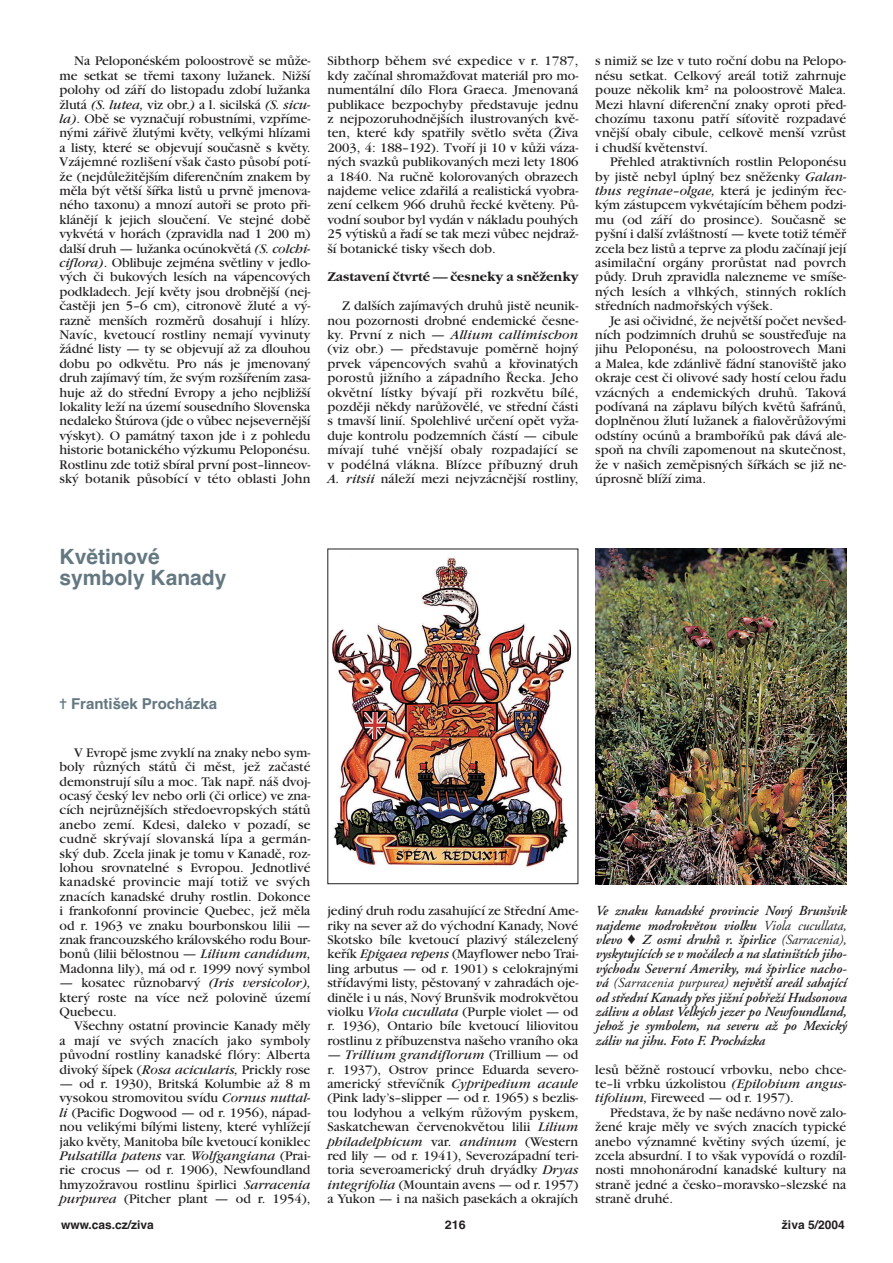
<style>
.page{position:relative;width:893px;height:1263px;background:#fff}
.page>*{position:absolute;margin:0;border:0;box-sizing:border-box;transform-origin:0 0}
.t1{font:700 21px/21px "Helvetica CE";color:#647882}
.t2{font:700 15px "Helvetica CE";color:#647882}
.t3{font:13.8px/14.4px "Garamond CE";color:#231f20;text-align:justify}
.t4{font:italic 600 13.8px/14.4px "Adobe Garamond CE";letter-spacing:-.005em;color:#231f20;text-align:justify}
.t5{font:700 13.8px "Garamond CE";color:#231f20}
.t6{font:700 12px "Helvetica CE";color:#231f20}
.t7{font:700 12px "Helvetica CE";color:#231f20;scale:1.04 1}
.s1{font-style:italic}
.s2{font-weight:400}
</style>
<div class="page">
<img style="left:332px;top:557px;width:240px;height:310px">
<img style="left:595px;top:548px;width:251px;height:336px">
<p class="t3" style="left:60px;top:55px;width:253px;text-indent:15px">Na Peloponéském poloostrově se může&shy;me setkat se třemi taxony lužanek. Nižší polohy od září do listopadu zdobí lužanka žlutá <span class="s1">(S. lutea,</span> viz obr.<span class="s1">)</span> a l. sicilská <span class="s1">(S. sicu&shy;la)</span>. Obě se vyznačují robustními, vzpříme&shy;nými zářivě žlutými květy, velkými hlízami a listy, které se objevují současně s květy.<br>Vzájemné rozlišení však často působí potí&shy;že (nejdůležitějším diferenčním znakem by měla být větší šířka listů u prvně jmenova&shy;ného taxonu) a mnozí autoři se proto při&shy;klánějí k jejich sloučení. Ve stejné době vykvétá v horách (zpravidla nad 1 200 m) další druh — lužanka ocúnokvětá <span class="s1">(S. colchi&shy;ciflora)</span>. Oblibuje zejména světliny v jedlo&shy;vých či bukových lesích na vápencových podkladech. Její květy jsou drobnější (nej&shy;častěji jen 5–6 cm), citronově žluté a vý&shy;razně menších rozměrů dosahují i hlízy.<br>Navíc, kvetoucí rostliny nemají vyvinuty žádné listy — ty se objevují až za dlouhou dobu po odkvětu. Pro nás je jmenovaný druh zajímavý tím, že svým rozšířením zasa&shy;huje až do střední Evropy a jeho nejbližší lokality leží na území sousedního Slovenska nedaleko Štúrova (jde o vůbec nejsevernější výskyt). O památný taxon jde i z pohledu historie botanického výzkumu Peloponésu.<br>Rostlinu zde totiž sbíral první post–linneov&shy;ský botanik působící v této oblasti John</p>
<p class="t3" style="left:327px;top:55px;width:252px">Sibthorp během své expedice v r. 1787, kdy začínal shromažďovat materiál pro mo&shy;numentální dílo Flora Graeca. Jmenovaná publikace bezpochyby představuje jednu z nejpozoruhodnějších ilustrovaných kvě&shy;ten, které kdy spatřily světlo světa (Živa 2003, 4: 188–192). Tvoří ji 10 v kůži váza&shy;ných svazků publikovaných mezi lety 1806 a 1840. Na ručně kolorovaných obrazech najdeme velice zdařilá a realistická vyobra&shy;zení celkem 966 druhů řecké květeny. Pů&shy;vodní soubor byl vydán v nákladu pouhých 25 výtisků a řadí se tak mezi vůbec nejdraž&shy;ší botanické tisky všech dob.</p>
<p class="t5" style="left:327px;top:272px;width:252px">Zastavení čtvrté — česneky a sněženky</p>
<p class="t3" style="left:327px;top:300px;width:252px;text-indent:15px">Z dalších zajímavých druhů jistě neunik&shy;nou pozornosti drobné endemické česne&shy;ky. První z nich — <span class="s1">Allium callimischon </span>(viz obr.) — představuje poměrně hojný prvek vápencových svahů a křovinatých porostů jižního a západního Řecka. Jeho okvětní lístky bývají při rozkvětu bílé, později někdy narůžovělé, ve střední části s tmavší linií. Spolehlivé určení opět vyža&shy;duje kontrolu podzemních částí — cibule mívají tuhé vnější obaly rozpadající se v podélná vlákna. Blízce příbuzný druh <span class="s1">A. ritsii</span> náleží mezi nejvzácnější rostliny,</p>
<p class="t3" style="left:595px;top:55px;width:252px">s nimiž se lze v tuto roční dobu na Pelopo&shy;nésu setkat. Celkový areál totiž zahrnuje pouze několik km<sup>2</sup> na poloostrově Malea.<br>Mezi hlavní diferenční znaky oproti před&shy;chozímu taxonu patří síťovitě rozpadavé vnější obaly cibule, celkově menší vzrůst i chudší květenství.</p>
<p class="t3" style="left:595px;top:156px;width:253px;text-indent:15px">Přehled atraktivních rostlin Peloponésu by jistě nebyl úplný bez sněženky <span class="s1">Galan&shy;thus reginae–olgae,</span> která je jediným řec&shy;kým zástupcem vykvétajícím během podzi&shy;mu (od září do prosince). Současně se pyšní i další zvláštností — kvete totiž téměř zcela bez listů a teprve za plodu začínají její asimilační orgány prorůstat nad povrch půdy. Druh zpravidla nalezneme ve smíše&shy;ných lesích a vlhkých, stinných roklích středních nadmořských výšek.</p>
<p class="t3" style="left:595px;top:314px;width:252px;text-indent:15px">Je asi očividné, že největší počet nevšed&shy;ních podzimních druhů se soustřeďuje na jihu Peloponésu, na poloostrovech Mani a Malea, kde zdánlivě fádní stanoviště jako okraje cest či olivové sady hostí celou řadu vzácných a endemických druhů. Taková podívaná na záplavu bílých květů šafránů, doplněnou žlutí lužanek a fialověrůžovými odstíny ocúnů a bramboříků pak dává ale&shy;spoň na chvíli zapomenout na skutečnost, že v našich zeměpisných šířkách se již ne&shy;úprosně blíží zima.</p>
<h1 class="t1" style="left:60px;top:546px;width:168px">Květinové symboly Kanady</h1>
<p class="t2" style="left:60px;top:695px;width:159px">✝ František Procházka</p>
<p class="t3" style="left:60px;top:746px;width:252px;text-indent:15px">V Evropě jsme zvyklí na znaky nebo sym&shy;boly různých států či měst, jež začasté demonstrují sílu a moc. Tak např. náš dvoj&shy;ocasý český lev nebo orli (či orlice) ve zna&shy;cích nejrůznějších středoevropských států anebo zemí. Kdesi, daleko v pozadí, se cudně skrývají slovanská lípa a germán&shy;ský dub. Zcela jinak je tomu v Kanadě, roz&shy;lohou srovnatelné s Evropou. Jednotlivé kanadské provincie mají totiž ve svých znacích kanadské druhy rostlin. Dokonce i frankofonní provincie Quebec, jež měla od r. 1963 ve znaku bourbonskou lilii — znak francouzského královského rodu Bour&shy;bonů (lilii bělostnou — <span class="s1">Lilium candidum, </span>Madonna lily), má od r. 1999 nový symbol</p>
<p class="t3" style="left:60px;top:977px;width:252px">— kosatec různobarvý <span class="s1">(Iris versicolor), </span>který roste na více než polovině území Quebecu.</p>
<p class="t3" style="left:60px;top:1020px;width:252px;text-indent:15px">Všechny ostatní provincie Kanady měly a mají ve svých znacích jako symboly původní rostliny kanadské flóry: Alberta divoký šípek (<span class="s1">Rosa acicularis,</span> Prickly rose</p>
<p class="t3" style="left:60px;top:1078px;width:253px">— od r. 1930), Britská Kolumbie až 8 m vysokou stromovitou svídu <span class="s1">Cornus nuttal&shy;li</span> (Pacific Dogwood — od r. 1956), nápad&shy;nou velikými bílými listeny, které vyhlížejí jako květy, Manitoba bíle kvetoucí koniklec <span class="s1">Pulsatilla patens</span> var. <span class="s1">Wolfgangiana</span> (Prai&shy;rie crocus — od r. 1906), Newfoundland hmyzožravou rostlinu špirlici <span class="s1">Sarracenia purpurea</span> (Pitcher plant — od r. 1954),</p>
<p class="t3" style="left:327px;top:905px;width:252px">jediný druh rodu zasahující ze Střední Ame&shy;riky na sever až do východní Kanady, Nové Skotsko bíle kvetoucí plazivý stálezelený keřík <span class="s1">Epigaea repens</span> (Mayflower nebo Trai&shy;ling arbutus — od r. 1901) s celokrajnými střídavými listy, pěstovaný v zahradách oje&shy;diněle i u nás, Nový Brunšvik modrokvětou violku <span class="s1">Viola cucullata</span> (Purple violet — od r. 1936), Ontario bíle kvetoucí liliovitou rostlinu z příbuzenstva našeho vraního oka</p>
<p class="t3" style="left:327px;top:1049px;width:252px">— <span class="s1">Trillium grandiflorum</span> (Trillium — od r. 1937), Ostrov prince Eduarda severo&shy;americký střevíčník <span class="s1">Cypripedium acaule </span>(Pink lady’s–slipper — od r. 1965) s bezlis&shy;tou lodyhou a velkým růžovým pyskem, Saskatchewan červenokvětou lilii <span class="s1">Lilium philadelphicum</span> var. <span class="s1">andinum</span> (Western red lily — od r. 1941), Severozápadní teri&shy;toria severoamerický druh dryádky <span class="s1">Dryas integrifolia</span> (Mountain avens — od r. 1957) a Yukon — i na našich pasekách a okrajích</p>
<p class="t4" style="left:595px;top:905px;width:253px">Ve znaku kanadské provincie Nový Brunšvik najdeme modrokvětou violku <span class="s2">Viola cucullata, </span>vlevo ♦ Z osmi druhů r. špirlice <span class="s2">(Sarracenia), </span>vyskytujících se v močálech a na slatiništích jiho&shy;východu Severní Ameriky, má špirlice nacho&shy;vá <span class="s2">(Sarracenia purpurea)</span> největší areál sahající od střední Kanady přes jižní pobřeží Hudsonova zálivu a oblast Velkých jezer po Newfoundland, jehož je symbolem, na severu až po Mexický záliv na jihu. Foto F. Procházka</p>
<p class="t3" style="left:595px;top:1063px;width:253px">lesů běžně rostoucí vrbovku, nebo chce&shy;te–li vrbku úzkolistou <span class="s1">(Epilobium angus&shy;tifolium,</span> Fireweed — od r. 1957).</p>
<p class="t3" style="left:595px;top:1106px;width:252px;text-indent:15px">Představa, že by naše nedávno nově zalo&shy;žené kraje měly ve svých znacích typické anebo významné květiny svých území, je zcela absurdní. I to však vypovídá o rozdíl&shy;nosti mnohonárodní kanadské kultury na straně jedné a česko–moravsko–slezské na straně druhé.</p>
<p class="t6" style="left:61px;top:1217px;width:94px">www.cas.cz/ziva</p>
<p class="t7" style="left:445px;top:1217px;width:22px">216</p>
<p class="t6" style="left:782px;top:1217px;width:64px">živa 5/2004</p>
</div>
